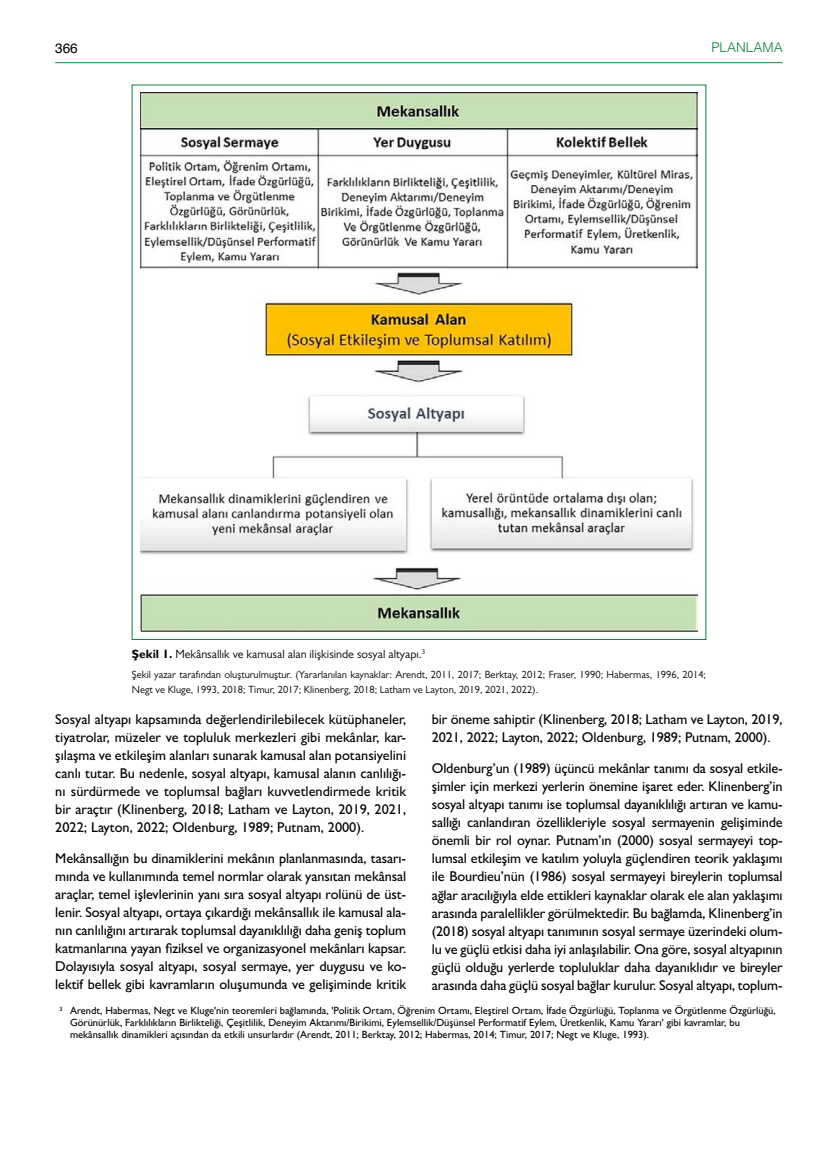
<style>
.page{position:relative;width:838px;height:1170px;background:#fff}
.page>*{position:absolute;margin:0;border:0;box-sizing:border-box;transform-origin:0 0}
.t1{font:500 14.25px/18px "Gill Sans MT Pro";letter-spacing:-.005em;color:#000;text-align:justify}
.t2{font:300 13.5px "Helvetica";color:#0f8140}
.t3{font:13.5px "Helvetica";color:#000}
.t4{font:12px "Gill Sans MT Pro";color:#000}
.t5{font:500 10.5px/12px "Gill Sans MT Pro";color:#000}
.t6{font:10.5px/15.3px "Gill Sans MT Pro";color:#000}
.s1{font-weight:700}
</style>
<div class="page">
<hr style="left:55px;top:62px;width:727px;height:1px;background:#0f8140">
<img style="left:140px;top:93px;width:557px;height:538px">
<p class="t3" style="left:55px;top:37px;width:24px">366</p>
<p class="t2" style="left:711px;top:36px;width:73px">PLANLAMA</p>
<p class="t4" style="left:132px;top:647px;width:295px"><span class="s1">Şekil 1.</span> Mekânsallık ve kamusal alan ilişkisinde sosyal altyapı.<sup>3</sup></p>
<p class="t6" style="left:132px;top:666px;width:576px">Şekil yazar tarafından oluşturulmuştur. (Yararlanılan kaynaklar: Arendt, 2011, 2017; Berktay, 2012; Fraser, 1990; Habermas, 1996, 2014;<br>Negt ve Kluge, 1993, 2018; Timur, 2017; Klinenberg, 2018; Latham ve Layton, 2019, 2021, 2022).</p>
<p class="t1" style="left:55px;top:710px;width:352px">Sosyal altyapı kapsamında değerlendirilebilecek kütüphaneler, tiyatrolar, müzeler ve topluluk merkezleri gibi mekânlar, kar&shy;şılaşma ve etkileşim alanları sunarak kamusal alan potansiyelini canlı tutar. Bu nedenle, sosyal altyapı, kamusal alanın canlılığı&shy;nı sürdürmede ve toplumsal bağları kuvvetlendirmede kritik bir araçtır (Klinenberg, 2018; Latham ve Layton, 2019, 2021, 2022; Layton, 2022; Oldenburg, 1989; Putnam, 2000).</p>
<p class="t1" style="left:55px;top:849px;width:352px">Mekânsallığın bu dinamiklerini mekânın planlanmasında, tasarı&shy;mında ve kullanımında temel normlar olarak yansıtan mekânsal araçlar, temel işlevlerinin yanı sıra sosyal altyapı rolünü de üst&shy;lenir. Sosyal altyapı, ortaya çıkardığı mekânsallık ile kamusal ala&shy;nın canlılığını artırarak toplumsal dayanıklılığı daha geniş toplum katmanlarına yayan fiziksel ve organizasyonel mekânları kapsar.<br>Dolayısıyla sosyal altyapı, sosyal sermaye, yer duygusu ve ko&shy;lektif bellek gibi kavramların oluşumunda ve gelişiminde kritik</p>
<p class="t1" style="left:432px;top:710px;width:352px">bir öneme sahiptir (Klinenberg, 2018; Latham ve Layton, 2019,<br>2021, 2022; Layton, 2022; Oldenburg, 1989; Putnam, 2000).</p>
<p class="t1" style="left:432px;top:759px;width:352px">Oldenburg’un (1989) üçüncü mekânlar tanımı da sosyal etkile&shy;şimler için merkezi yerlerin önemine işaret eder. Klinenberg’in sosyal altyapı tanımı ise toplumsal dayanıklılığı artıran ve kamu&shy;sallığı canlandıran özellikleriyle sosyal sermayenin gelişiminde önemli bir rol oynar. Putnam’ın (2000) sosyal sermayeyi top&shy;lumsal etkileşim ve katılım yoluyla güçlendiren teorik yaklaşımı ile Bourdieu’nün (1986) sosyal sermayeyi bireylerin toplumsal ağlar aracılığıyla elde ettikleri kaynaklar olarak ele alan yaklaşımı arasında paralellikler görülmektedir. Bu bağlamda, Klinenberg’in (2018) sosyal altyapı tanımının sosyal sermaye üzerindeki olum&shy;lu ve güçlü etkisi daha iyi anlaşılabilir. Ona göre, sosyal altyapının güçlü olduğu yerlerde topluluklar daha dayanıklıdır ve bireyler arasında daha güçlü sosyal bağlar kurulur. Sosyal altyapı, toplum-</p>
<p class="t5" style="left:70px;top:1004px;width:707px;text-indent:-10px"><sup>3</sup> Arendt, Habermas, Negt ve Kluge'nin teoremleri bağlamında, 'Politik Ortam, Öğrenim Ortamı, Eleştirel Ortam, İfade Özgürlüğü, Toplanma ve Örgütlenme Özgürlüğü,<br>Görünürlük, Farklılıkların Birlikteliği, Çeşitlilik, Deneyim Aktarımı/Birikimi, Eylemsellik/Düşünsel Performatif Eylem, Üretkenlik, Kamu Yararı' gibi kavramlar, bu mekânsallık dinamikleri açısından da etkili unsurlardır (Arendt, 2011; Berktay, 2012; Habermas, 2014; Timur, 2017; Negt ve Kluge, 1993).</p>
</div>
